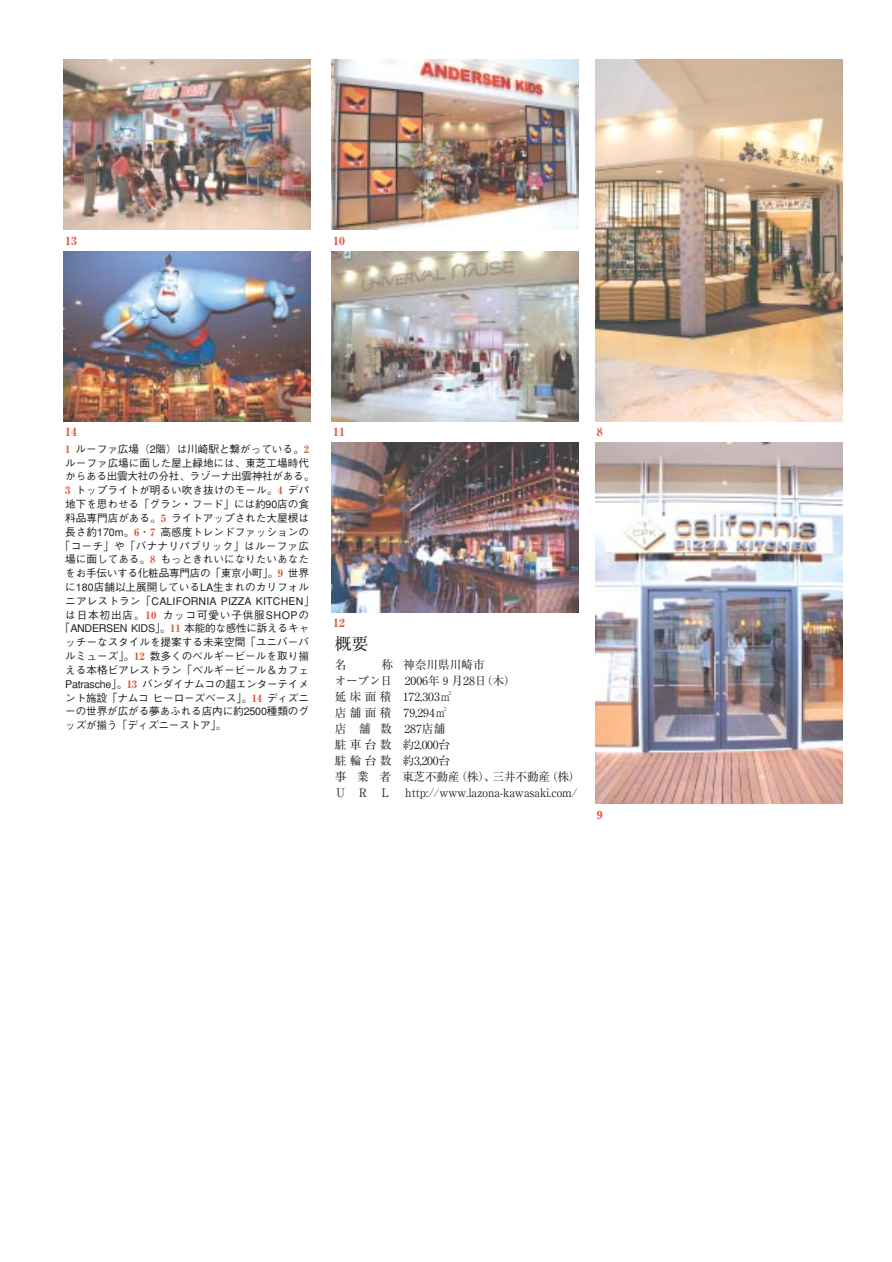
<style>
.page{position:relative;width:892px;height:1262px;background:#fff}
.page>*{position:absolute;margin:0;border:0;box-sizing:border-box;transform-origin:0 0}
.t1{font:16.95px "Ryumin";color:#231f20}
.t2{font:11.7px/15.9px "Ryumin";color:#231f20}
.t3{font:800 11.7px "Ryumin";color:#dc5942}
.t4{font:500 10.65px "Gothic BBB";letter-spacing:-.005em;color:#231f20}
.t5{font:500 10.65px "Gothic BBB";letter-spacing:-.025em;color:#231f20}
.t6{font:500 10.65px "Gothic BBB";letter-spacing:.015em;color:#231f20}
.t7{font:500 10.65px "Gothic BBB";letter-spacing:.02em;color:#231f20}
.t8{font:500 10.65px "Gothic BBB";letter-spacing:.075em;color:#231f20}
.s1{font-family:"Ryumin";font-weight:800;color:#dc5942}
</style>
<div class="page">
<img style="left:332px;top:442px;width:246px;height:170px">
<img style="left:595px;top:60px;width:247px;height:361px">
<img style="left:595px;top:442px;width:247px;height:362px">
<img style="left:64px;top:60px;width:246px;height:170px">
<img style="left:64px;top:251px;width:246px;height:170px">
<img style="left:332px;top:60px;width:246px;height:170px">
<img style="left:332px;top:251px;width:246px;height:170px">
<p class="t3" style="left:65px;top:236px;width:13px">13</p>
<p class="t3" style="left:333px;top:236px;width:13px">10</p>
<p class="t3" style="left:65px;top:427px;width:13px">14</p>
<p class="t4" style="left:65px;top:445px;width:245px"><span class="s1">1</span> ルーファ広場（2階）は川崎駅と繋がっている。<span class="s1">2</span></p>
<p class="t4" style="left:65px;top:458px;width:245px">ルーファ広場に面した屋上緑地には、東芝工場時代</p>
<p class="t5" style="left:65px;top:472px;width:250px">からある出雲大社の分社、ラゾーナ出雲神社がある。</p>
<p class="t4" style="left:65px;top:486px;width:245px"><span class="s1">3</span> トップライトが明るい吹き抜けのモール。<span class="s1">4</span> デパ</p>
<p class="t4" style="left:65px;top:500px;width:245px">地下を思わせる「グラン・フード」には約90店の食</p>
<p class="t4" style="left:65px;top:514px;width:245px">料品専門店がある。<span class="s1">5</span> ライトアップされた大屋根は</p>
<p class="t4" style="left:65px;top:527px;width:245px">長さ約170m。<span class="s1">6・7</span> 高感度トレンドファッションの</p>
<p class="t7" style="left:60px;top:541px;width:250px">「コーチ」や「バナナリパブリック」はルーファ広</p>
<p class="t4" style="left:65px;top:555px;width:245px">場に面してある。<span class="s1">8</span> もっときれいになりたいあなた</p>
<p class="t5" style="left:65px;top:569px;width:245px">をお手伝いする化粧品専門店の「東京小町」。<span class="s1">9</span> 世界</p>
<p class="t4" style="left:65px;top:583px;width:245px">に180店舗以上展開しているLA生まれのカリフォル</p>
<p class="t6" style="left:65px;top:597px;width:250px">ニアレストラン「CALIFORNIA PIZZA KITCHEN」</p>
<p class="t8" style="left:65px;top:610px;width:245px">は日本初出店。<span class="s1">10</span> カッコ可愛い子供服SHOPの</p>
<p class="t5" style="left:60px;top:624px;width:250px">「ANDERSEN KIDS」。<span class="s1">11</span> 本能的な感性に訴えるキャ</p>
<p class="t4" style="left:65px;top:638px;width:245px">ッチーなスタイルを提案する未来空間「ユニバーバ</p>
<p class="t4" style="left:65px;top:652px;width:245px">ルミューズ」。<span class="s1">12</span> 数多くのベルギービールを取り揃</p>
<p class="t4" style="left:65px;top:666px;width:245px">える本格ビアレストラン「ベルギービール＆カフェ</p>
<p class="t4" style="left:65px;top:679px;width:245px">Patrasche」。<span class="s1">13</span> バンダイナムコの超エンターテイメ</p>
<p class="t4" style="left:65px;top:693px;width:245px">ント施設「ナムコヒーローズベース」。<span class="s1">14</span> ディズニ</p>
<p class="t4" style="left:65px;top:707px;width:245px">ーの世界が広がる夢あふれる店内に約2500種類のグ</p>
<p class="t5" style="left:65px;top:721px;width:162px">ッズが揃う「ディズニーストア」。</p>
<p class="t3" style="left:333px;top:427px;width:13px">11</p>
<p class="t3" style="left:597px;top:427px;width:7px">8</p>
<p class="t3" style="left:333px;top:619px;width:13px">12</p>
<h1 class="t1" style="left:335px;top:637px;width:35px">概要</h1>
<p class="t2" style="left:335px;top:658px;width:13px">名</p>
<p class="t2" style="left:335px;top:658px;width:247px;text-indent:47px">称 神奈川県川崎市<br>オープン日 2006年９月28日（木）<br>延床面積 172,303<br>店舗面積 79,294<br>店 舗 数 287店舗<br>駐車台数　約2,000台<br>駐輪台数　約3,200台<br>事 業 者　東芝不動産（株）、三井不動産（株）<br>Ｕ Ｒ Ｌ http://www.lazona-kawasaki.com/</p>
<p class="t3" style="left:597px;top:810px;width:7px">9</p>
</div>
